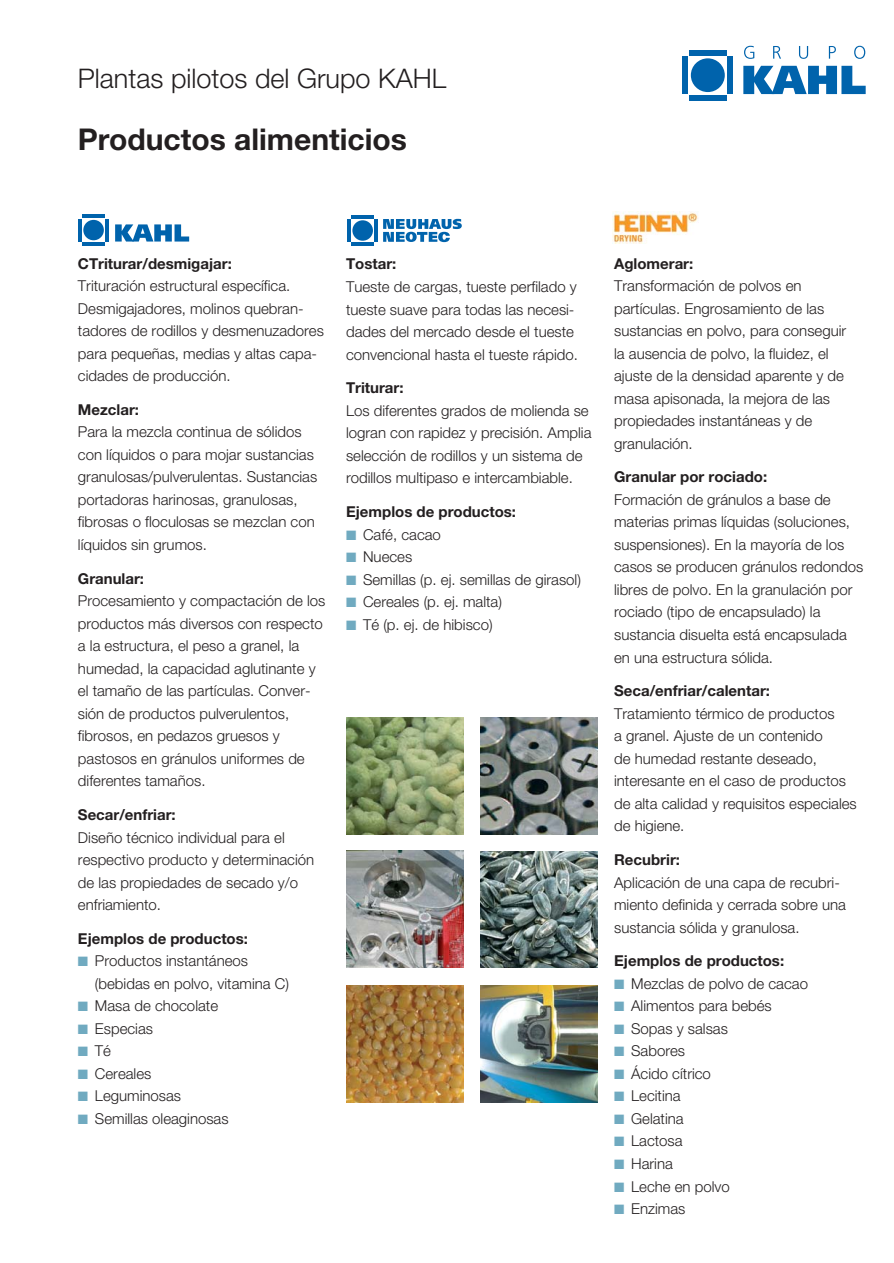
<style>
.page{position:relative;width:894px;height:1263px;background:#fff}
.page>*{position:absolute;margin:0;border:0;box-sizing:border-box;transform-origin:0 0}
.t1{font:700 30px "Helvetica Neue";color:#231f20}
.t2{font:300 27px "Helvetica Neue";color:#231f20}
.t3{font:300 15px/22.5px "Helvetica Neue";color:#231f20}
.t4{font:700 15px "Helvetica Neue";color:#231f20}
.s1{color:#70aac0}
</style>
<div class="page">
<svg style="left:115px;top:224px;width:74px;height:17px"></svg>
<div style="left:83px;top:220px;width:21px;height:20px;background:#0063ac;border-radius:50%"></div>
<hr style="left:78px;top:219px;width:3px;height:22px;background:#0063ac">
<hr style="left:106px;top:219px;width:3px;height:22px;background:#0063ac">
<hr style="left:82px;top:215px;width:23px;height:3px;background:#0063ac">
<hr style="left:82px;top:242px;width:23px;height:3px;background:#0063ac">
<div style="left:352px;top:220px;width:21px;height:21px;background:#0063ac;border-radius:50%"></div>
<hr style="left:347px;top:219px;width:3px;height:23px;background:#0063ac">
<hr style="left:374px;top:219px;width:4px;height:23px;background:#0063ac">
<hr style="left:351px;top:215px;width:23px;height:3px;background:#0063ac">
<hr style="left:351px;top:243px;width:23px;height:3px;background:#0063ac">
<svg style="left:383px;top:219px;width:78px;height:23px"></svg>
<img style="left:612px;top:212px;width:86px;height:31px">
<img style="left:346px;top:717px;width:117px;height:117px">
<img style="left:346px;top:985px;width:117px;height:117px">
<img style="left:480px;top:717px;width:117px;height:117px">
<img style="left:480px;top:985px;width:117px;height:117px">
<img style="left:346px;top:850px;width:117px;height:117px">
<img style="left:480px;top:851px;width:117px;height:117px">
<svg style="left:743px;top:66px;width:122px;height:28px"></svg>
<div style="left:690px;top:58px;width:34px;height:34px;background:#0063ac;border-radius:50%"></div>
<div style="left:682px;top:56px;width:5px;height:38px;background:#0063ac"></div>
<div style="left:727px;top:56px;width:6px;height:38px;background:#0063ac"></div>
<div style="left:688px;top:50px;width:38px;height:5px;background:#0063ac"></div>
<div style="left:688px;top:95px;width:38px;height:6px;background:#0063ac"></div>
<svg style="left:744px;top:46px;width:10px;height:13px"></svg>
<svg style="left:773px;top:46px;width:7px;height:13px"></svg>
<svg style="left:799px;top:46px;width:8px;height:13px"></svg>
<svg style="left:828px;top:46px;width:7px;height:13px"></svg>
<svg style="left:854px;top:46px;width:11px;height:13px"></svg>
<h2 class="t2" style="left:78px;top:69px;width:369px">Plantas pilotos del Grupo KAHL</h2>
<h1 class="t1" style="left:78px;top:128px;width:330px">Productos alimenticios</h1>
<p class="t4" style="left:78px;top:258px;width:155px">CTriturar/desmigajar:</p>
<p class="t3" style="left:78px;top:276px;width:247px">Trituración estructural específica.<br>Desmigajadores, molinos quebran - tadores de rodillos y desmenuzadores para pequeñas, medias y altas capa - cidades de producción.</p>
<p class="t4" style="left:78px;top:404px;width:63px">Mezclar:</p>
<p class="t3" style="left:78px;top:422px;width:241px">Para la mezcla continua de sólidos con líquidos o para mojar sustancias granulosas/pulverulentas. Sustancias portadoras harinosas, granulosas, fibrosas o floculosas se mezclan con líquidos sin grumos.</p>
<p class="t4" style="left:78px;top:573px;width:68px">Granular:</p>
<p class="t3" style="left:78px;top:591px;width:249px">Procesamiento y compactación de los productos más diversos con respecto a la estructura, el peso a granel, la humedad, la capacidad aglutinante y el tamaño de las partículas. Conver - sión de productos pulverulentos, fibrosos, en pedazos gruesos y pastosos en gránulos uniformes de diferentes tamaños.</p>
<p class="t4" style="left:78px;top:809px;width:99px">Secar/enfriar:</p>
<p class="t3" style="left:78px;top:827px;width:238px">Diseño técnico individual para el respectivo producto y determinación de las propiedades de secado y/o enfriamiento.</p>
<p class="t4" style="left:78px;top:933px;width:171px">Ejemplos de productos:</p>
<p class="t3" style="left:95px;top:951px;width:195px;text-indent:-17px"><span class="s1">■</span> Productos instantáneos (bebidas en polvo, vitamina C)</p>
<p class="t3" style="left:78px;top:996px;width:142px"><span class="s1">■</span> Masa de chocolate</p>
<p class="t3" style="left:78px;top:1018px;width:77px"><span class="s1">■</span> Especias</p>
<p class="t3" style="left:78px;top:1041px;width:35px"><span class="s1">■</span> Té</p>
<p class="t3" style="left:78px;top:1063px;width:75px"><span class="s1">■</span> Cereales</p>
<p class="t3" style="left:78px;top:1086px;width:105px"><span class="s1">■</span> Leguminosas</p>
<p class="t3" style="left:78px;top:1108px;width:152px"><span class="s1">■</span> Semillas oleaginosas</p>
<p class="t4" style="left:346px;top:259px;width:52px">Tostar:</p>
<p class="t3" style="left:346px;top:277px;width:233px">Tueste de cargas, tueste perfilado y tueste suave para todas las necesi - dades del mercado desde el tueste convencional hasta el tueste rápido.</p>
<p class="t4" style="left:346px;top:382px;width:59px">Triturar:</p>
<p class="t3" style="left:346px;top:400px;width:247px">Los diferentes grados de molienda se logran con rapidez y precisión. Amplia selección de rodillos y un sistema de rodillos multipaso e intercambiable.</p>
<p class="t4" style="left:346px;top:506px;width:171px">Ejemplos de productos:</p>
<p class="t3" style="left:346px;top:524px;width:96px"><span class="s1">■</span> Café, cacao</p>
<p class="t3" style="left:346px;top:547px;width:68px"><span class="s1">■</span> Nueces</p>
<p class="t3" style="left:346px;top:569px;width:236px"><span class="s1">■</span> Semillas (p. ej. semillas de girasol)</p>
<p class="t3" style="left:346px;top:592px;width:157px"><span class="s1">■</span> Cereales (p. ej. malta)</p>
<p class="t3" style="left:346px;top:614px;width:148px"><span class="s1">■</span> Té (p. ej. de hibisco)</p>
<p class="t4" style="left:614px;top:258px;width:81px">Aglomerar:</p>
<p class="t3" style="left:614px;top:276px;width:233px">Transformación de polvos en partículas. Engrosamiento de las sustancias en polvo, para conseguir la ausencia de polvo, la fluidez, el ajuste de la densidad aparente y de masa apisonada, la mejora de las propiedades instantáneas y de granulación.</p>
<p class="t4" style="left:614px;top:472px;width:154px">Granular por rociado:</p>
<p class="t3" style="left:614px;top:490px;width:250px">Formación de gránulos a base de materias primas líquidas (soluciones, suspensiones). En la mayoría de los casos se producen gránulos redondos libres de polvo. En la granulación por rociado (tipo de encapsulado) la sustancia disuelta está encapsulada en una estructura sólida.</p>
<p class="t4" style="left:614px;top:685px;width:157px">Seca/enfriar/calentar:</p>
<p class="t3" style="left:614px;top:703px;width:244px">Tratamiento térmico de productos<br>a granel. Ajuste de un contenido<br>de humedad restante deseado, interesante en el caso de productos de alta calidad y requisitos especiales de higiene.</p>
<p class="t4" style="left:614px;top:854px;width:67px">Recubrir:</p>
<p class="t3" style="left:614px;top:872px;width:233px">Aplicación de una capa de recubri - miento definida y cerrada sobre una sustancia sólida y granulosa.</p>
<p class="t4" style="left:614px;top:955px;width:171px">Ejemplos de productos:</p>
<p class="t3" style="left:614px;top:973px;width:195px"><span class="s1">■</span> Mezclas de polvo de cacao</p>
<p class="t3" style="left:614px;top:996px;width:159px"><span class="s1">■</span> Alimentos para bebés</p>
<p class="t3" style="left:614px;top:1018px;width:115px"><span class="s1">■</span> Sopas y salsas</p>
<p class="t3" style="left:614px;top:1041px;width:72px"><span class="s1">■</span> Sabores</p>
<p class="t3" style="left:614px;top:1063px;width:98px"><span class="s1">■</span> Ácido cítrico</p>
<p class="t3" style="left:614px;top:1086px;width:68px"><span class="s1">■</span> Lecitina</p>
<p class="t3" style="left:614px;top:1108px;width:71px"><span class="s1">■</span> Gelatina</p>
<p class="t3" style="left:614px;top:1131px;width:70px"><span class="s1">■</span> Lactosa</p>
<p class="t3" style="left:614px;top:1153px;width:60px"><span class="s1">■</span> Harina</p>
<p class="t3" style="left:614px;top:1176px;width:117px"><span class="s1">■</span> Leche en polvo</p>
<p class="t3" style="left:614px;top:1198px;width:73px"><span class="s1">■</span> Enzimas</p>
</div>
